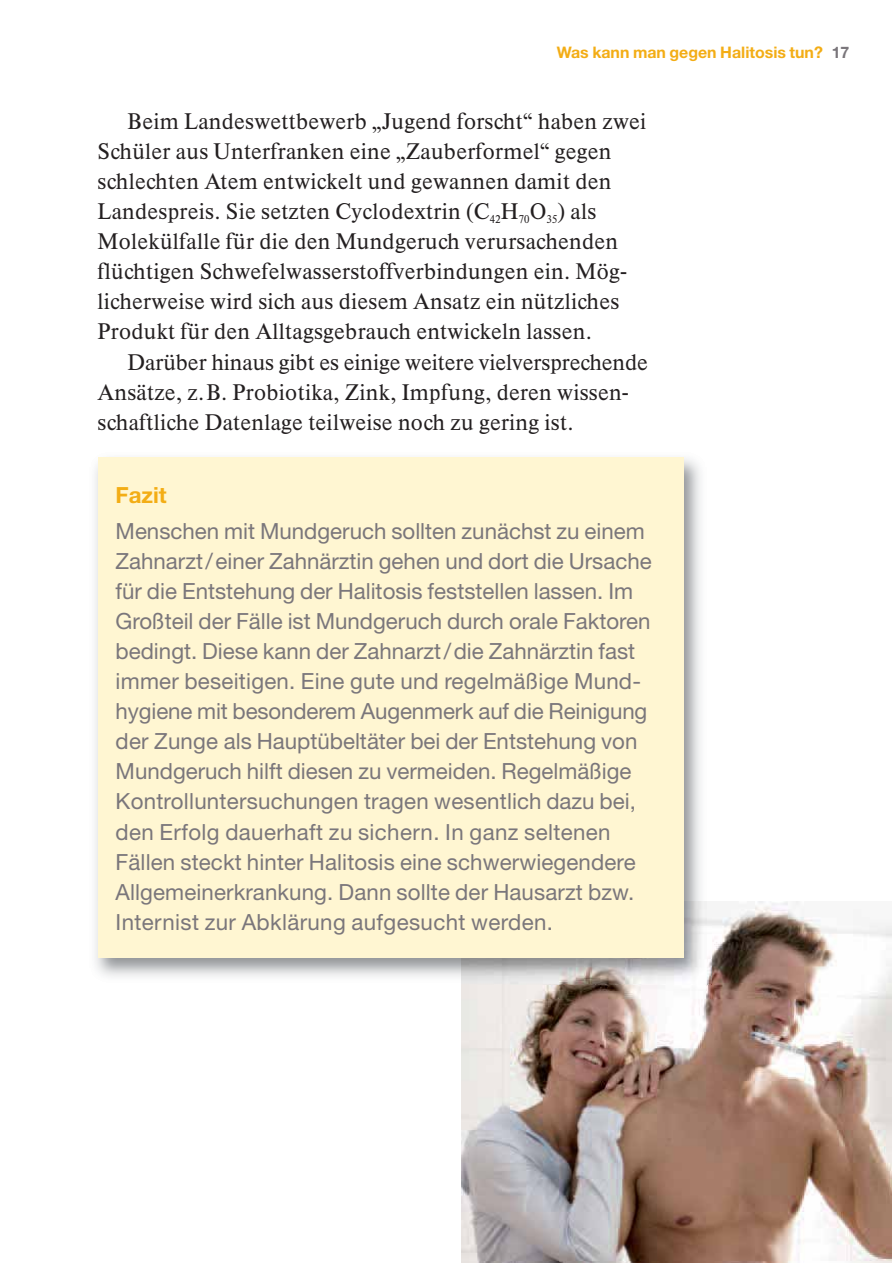
<style>
.page{position:relative;width:893px;height:1263px;background:#fff}
.page>*{position:absolute;margin:0;border:0;box-sizing:border-box;transform-origin:0 0}
.t1{font:22.2px/30px "Helvetica Neue";color:#7a767b}
.t2{font:500 22.2px/30px "Times BQ";letter-spacing:.015em;color:#231f20}
.t3{font:700 22.2px "Helvetica Neue";color:#f3ad15}
.t4{font:700 15.9px "Helvetica Neue";color:#f3ad15}
.s1{color:#7a767b}
</style>
<div class="page">
<img style="left:461px;top:902px;width:430px;height:361px">
<img style="left:95px;top:457px;width:616px;height:527px">
<div style="left:97px;top:457px;width:586px;height:500px;background:#fff6d2"></div>
<p class="t4" style="left:556px;top:46px;width:294px">Was kann man gegen Halitosis tun? <span class="s1">17</span></p>
<p class="t2" style="left:97px;top:108px;width:550px;text-indent:30px">Beim Landeswettbewerb „Jugend forscht“ haben zwei Schüler aus Unterfranken eine „Zauberformel“ gegen schlechten Atem entwickelt und gewannen damit den Landespreis. Sie setzten Cyclodextrin (C<sub>42</sub>H<sub>70</sub>O<sub>35</sub>) als Molekülfalle für die den Mundgeruch verursachenden flüchtigen Schwefelwasserstoffverbindungen ein. Mög&shy;licherweise wird sich aus diesem Ansatz ein nützliches Produkt für den Alltagsgebrauch entwickeln lassen.</p>
<p class="t2" style="left:97px;top:348px;width:552px;text-indent:30px">Darüber hinaus gibt es einige weitere vielversprechende<br>Ansätze, z.B. Probiotika, Zink, Impfung, deren wissen&shy;schaftliche Datenlage teilweise noch zu gering ist.</p>
<p class="t3" style="left:116px;top:487px;width:53px">Fazit</p>
<p class="t1" style="left:116px;top:518px;width:537px">Menschen mit Mundgeruch sollten zunächst zu einem Zahnarzt / einer Zahnärztin gehen und dort die Ursache für die Entstehung der Halitosis feststellen lassen. Im Großteil der Fälle ist Mundgeruch durch orale Faktoren bedingt. Diese kann der Zahnarzt /die Zahnärztin fast immer beseitigen. Eine gute und regelmäßige Mund&shy;hygiene mit besonderem Augenmerk auf die Reinigung der Zunge als Hauptübeltäter bei der Entstehung von Mundgeruch hilft diesen zu vermeiden. Regelmäßige Kontrolluntersuchungen tragen wesentlich dazu bei, den Erfolg dauerhaft zu sichern. In ganz seltenen Fällen steckt hinter Halitosis eine schwerwiegendere Allgemeinerkrankung. Dann sollte der Hausarzt bzw.<br>Internist zur Abklärung aufgesucht werden.</p>
</div>
